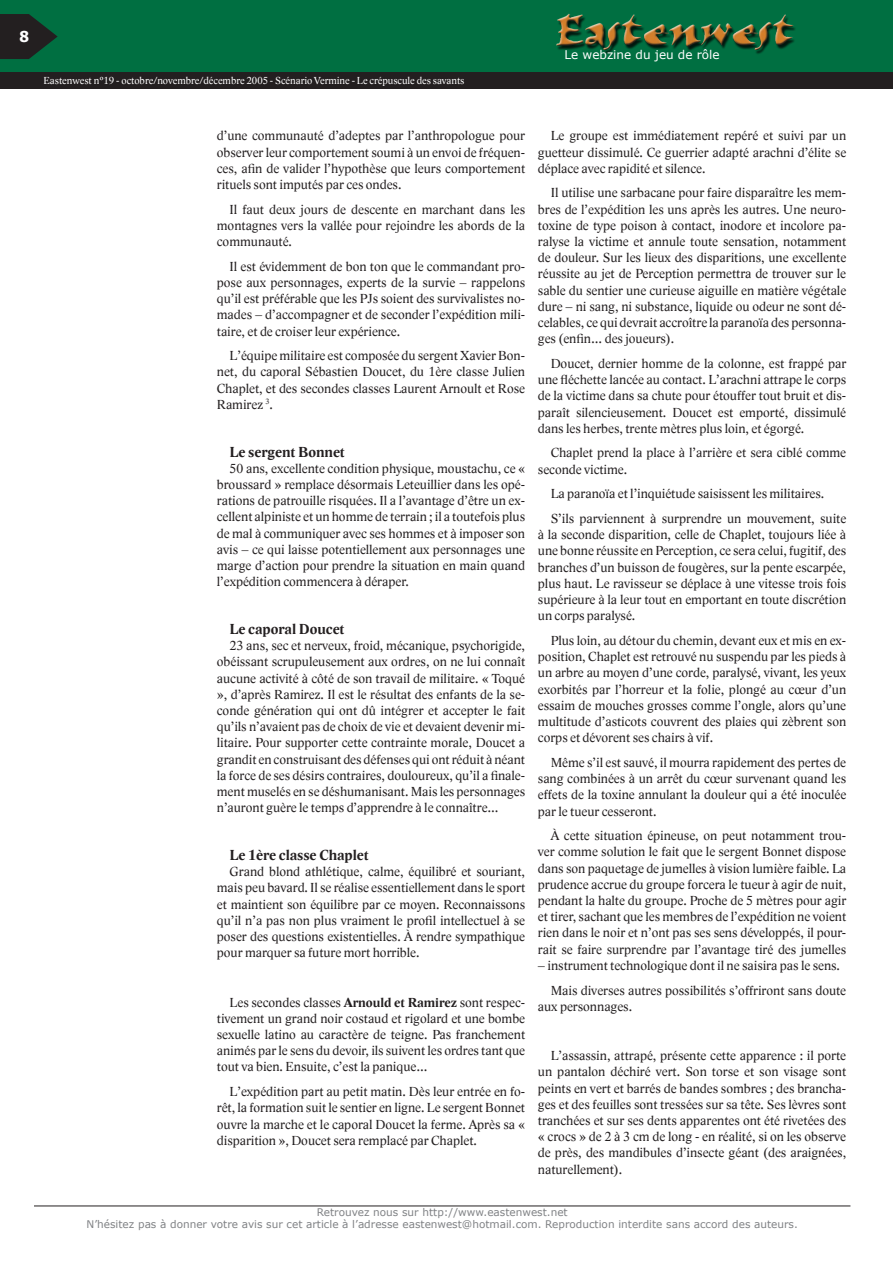
<style>
.page{position:relative;width:893px;height:1263px;background:#fff}
.page>*{position:absolute;margin:0;border:0;box-sizing:border-box;transform-origin:0 0}
.t1{font:700 15px "Lido STFCE";color:#231f20}
.t2{font:700 15px "Tahoma";color:#fff}
.t3{font:13.5px/16.2px "Lido STFCE";color:#231f20;text-align:justify}
.t4{font:12px "Verdana";color:#fff}
.t5{font:10.5px/12.6px "Verdana";color:#808285;text-align:center}
.t6{font:10.5px "Lido STFCE";color:#fff}
.s1{font-weight:700}
</style>
<div class="page">
<div style="left:0;top:0;width:893px;height:72px;background:#006f41"></div>
<img style="left:556px;top:13px;width:239px;height:41px">
<div style="left:1px;top:72px;width:892px;height:17px;background:#231f20"></div>
<svg style="left:0;top:14px;width:58px;height:45px"></svg>
<hr style="left:34px;top:1205px;width:816px;height:1px;background:#231f20">
<p class="t2" style="left:20px;top:26px;width:11px">8</p>
<p class="t6" style="left:43px;top:74px;width:423px">Eastenwest n°19 - octobre/novembre/décembre 2005 - Scénario Vermine - Le crépuscule des savants</p>
<p class="t4" style="left:564px;top:47px;width:157px">Le webzine du jeu de rôle</p>
<p class="t3" style="left:217px;top:128px;width:310px">d’une communauté d’adeptes par l’anthropologue pour observer leur comportement soumi à un envoi de fréquen&shy;ces, afin de valider l’hypothèse que leurs comportement rituels sont imputés par ces ondes.</p>
<p class="t3" style="left:217px;top:201px;width:310px;text-indent:13px">Il faut deux jours de descente en marchant dans les montagnes vers la vallée pour rejoindre les abords de la communauté.</p>
<p class="t3" style="left:217px;top:258px;width:310px;text-indent:13px">Il est évidemment de bon ton que le commandant pro&shy;pose aux personnages, experts de la survie – rappelons qu’il est préférable que les PJs soient des survivalistes no&shy;mades – d’accompagner et de seconder l’expédition mili&shy;taire, et de croiser leur expérience.</p>
<p class="t3" style="left:217px;top:348px;width:310px;text-indent:13px">L’équipe militaire est composée du sergent Xavier Bon&shy;net, du caporal Sébastien Doucet, du 1ère classe Julien Chaplet, et des secondes classes Laurent Arnoult et Rose Ramirez <sup>3</sup>.</p>
<p class="t1" style="left:230px;top:443px;width:117px">Le sergent Bonnet</p>
<p class="t3" style="left:217px;top:460px;width:310px;text-indent:13px">50 ans, excellente condition physique, moustachu, ce « broussard » remplace désormais Leteuillier dans les opé&shy;rations de patrouille risquées. Il a l’avantage d’être un ex&shy;cellent alpiniste et un homme de terrain ; il a toutefois plus de mal à communiquer avec ses hommes et à imposer son avis – ce qui laisse potentiellement aux personnages une marge d’action pour prendre la situation en main quand l’expédition commencera à déraper.</p>
<p class="t1" style="left:230px;top:620px;width:116px">Le caporal Doucet</p>
<p class="t3" style="left:217px;top:638px;width:310px;text-indent:13px">23 ans, sec et nerveux, froid, mécanique, psychorigide, obéissant scrupuleusement aux ordres, on ne lui connaît aucune activité à côté de son travail de militaire. « Toqué », d’après Ramirez. Il est le résultat des enfants de la se&shy;conde génération qui ont dû intégrer et accepter le fait qu’ils n’avaient pas de choix de vie et devaient devenir mi&shy;litaire. Pour supporter cette contrainte morale, Doucet a grandit en construisant des défenses qui ont réduit à néant la force de ses désirs contraires, douloureux, qu’il a finale&shy;ment muselés en se déshumanisant. Mais les personnages n’auront guère le temps d’apprendre à le connaître…</p>
<p class="t1" style="left:230px;top:846px;width:140px">Le 1ère classe Chaplet</p>
<p class="t3" style="left:217px;top:864px;width:310px;text-indent:13px">Grand blond athlétique, calme, équilibré et souriant, mais peu bavard. Il se réalise essentiellement dans le sport et maintient son équilibre par ce moyen. Reconnaissons qu’il n’a pas non plus vraiment le profil intellectuel à se poser des questions existentielles. À rendre sympathique pour marquer sa future mort horrible.</p>
<p class="t3" style="left:217px;top:994px;width:310px;text-indent:13px">Les secondes classes <span class="s1">Arnould et Ramirez</span> sont respec&shy;tivement un grand noir costaud et rigolard et une bombe sexuelle latino au caractère de teigne. Pas franchement animés par le sens du devoir, ils suivent les ordres tant que tout va bien. Ensuite, c’est la panique…</p>
<p class="t3" style="left:217px;top:1084px;width:310px;text-indent:13px">L’expédition part au petit matin. Dès leur entrée en fo&shy;rêt, la formation suit le sentier en ligne. Le sergent Bonnet ouvre la marche et le caporal Doucet la ferme. Après sa « disparition », Doucet sera remplacé par Chaplet.</p>
<p class="t3" style="left:538px;top:128px;width:310px;text-indent:13px">Le groupe est immédiatement repéré et suivi par un guetteur dissimulé. Ce guerrier adapté arachni d’élite se déplace avec rapidité et silence.</p>
<p class="t3" style="left:538px;top:185px;width:310px;text-indent:13px">Il utilise une sarbacane pour faire disparaître les mem&shy;bres de l’expédition les uns après les autres. Une neuro&shy;toxine de type poison à contact, inodore et incolore pa&shy;ralyse la victime et annule toute sensation, notamment de douleur. Sur les lieux des disparitions, une excellente réussite au jet de Perception permettra de trouver sur le sable du sentier une curieuse aiguille en matière végétale dure – ni sang, ni substance, liquide ou odeur ne sont dé&shy;celables, ce qui devrait accroître la paranoïa des personna&shy;ges (enfin… des joueurs).</p>
<p class="t3" style="left:538px;top:355px;width:310px;text-indent:13px">Doucet, dernier homme de la colonne, est frappé par une fléchette lancée au contact. L’arachni attrape le corps de la victime dans sa chute pour étouffer tout bruit et dis&shy;paraît silencieusement. Doucet est emporté, dissimulé dans les herbes, trente mètres plus loin, et égorgé.</p>
<p class="t3" style="left:538px;top:445px;width:310px;text-indent:13px">Chaplet prend la place à l’arrière et sera ciblé comme seconde victime.</p>
<p class="t3" style="left:551px;top:482px;width:297px;line-height:24.8px">La paranoïa et l’inquiétude saisissent les militaires.<br>S’ils parviennent à surprendre un mouvement, suite</p>
<p class="t3" style="left:538px;top:527px;width:310px">à la seconde disparition, celle de Chaplet, toujours liée à une bonne réussite en Perception, ce sera celui, fugitif, des branches d’un buisson de fougères, sur la pente escarpée, plus haut. Le ravisseur se déplace à une vitesse trois fois supérieure à la leur tout en emportant en toute discrétion un corps paralysé.</p>
<p class="t3" style="left:538px;top:632px;width:310px;text-indent:13px">Plus loin, au détour du chemin, devant eux et mis en ex&shy;position, Chaplet est retrouvé nu suspendu par les pieds à un arbre au moyen d’une corde, paralysé, vivant, les yeux exorbités par l’horreur et la folie, plongé au cœur d’un essaim de mouches grosses comme l’ongle, alors qu’une multitude d’asticots couvrent des plaies qui zèbrent son corps et dévorent ses chairs à vif.</p>
<p class="t3" style="left:538px;top:754px;width:310px;text-indent:13px">Même s’il est sauvé, il mourra rapidement des pertes de sang combinées à un arrêt du cœur survenant quand les effets de la toxine annulant la douleur qui a été inoculée par le tueur cesseront.</p>
<p class="t3" style="left:538px;top:828px;width:310px;text-indent:13px">À cette situation épineuse, on peut notamment trou&shy;ver comme solution le fait que le sergent Bonnet dispose dans son paquetage de jumelles à vision lumière faible. La prudence accrue du groupe forcera le tueur à agir de nuit, pendant la halte du groupe. Proche de 5 mètres pour agir et tirer, sachant que les membres de l’expédition ne voient rien dans le noir et n’ont pas ses sens développés, il pour&shy;rait se faire surprendre par l’avantage tiré des jumelles</p>
<p class="t3" style="left:551px;top:953px;width:297px;line-height:24.8px;text-indent:-13px">– instrument technologique dont il ne saisira pas le sens.<br>Mais diverses autres possibilités s’offriront sans doute</p>
<p class="t3" style="left:538px;top:998px;width:96px">aux personnages.</p>
<p class="t3" style="left:538px;top:1048px;width:310px;text-indent:13px">L’assassin, attrapé, présente cette apparence : il porte un pantalon déchiré vert. Son torse et son visage sont peints en vert et barrés de bandes sombres ; des brancha&shy;ges et des feuilles sont tressées sur sa tête. Ses lèvres sont tranchées et sur ses dents apparentes ont été rivetées des « crocs » de 2 à 3 cm de long - en réalité, si on les observe de près, des mandibules d’insecte géant (des araignées, naturellement).</p>
<p class="t5" style="left:87px;top:1205px;width:713px">Retrouvez nous sur http://www.eastenwest.net<br>N’hésitez pas à donner votre avis sur cet article à l’adresse eastenwest@hotmail.com. Reproduction interdite sans accord des auteurs.</p>
</div>
